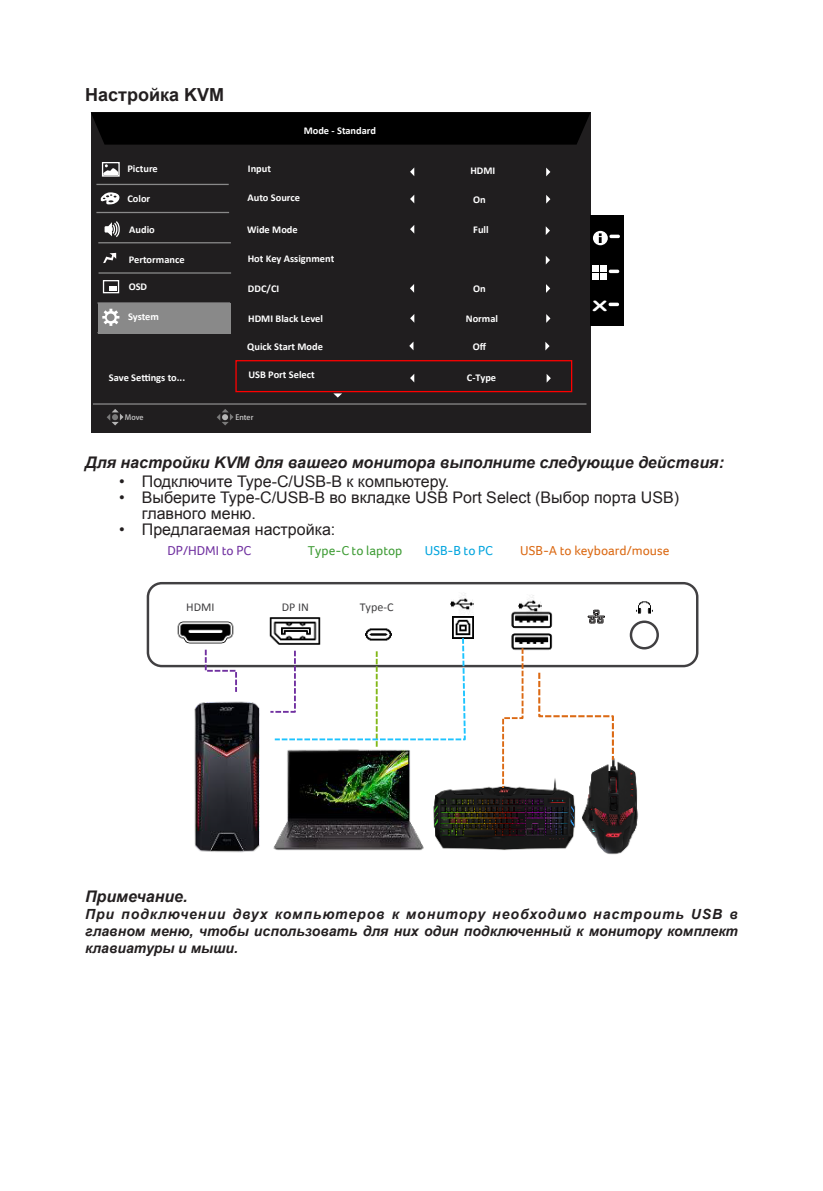
<style>
.page{position:relative;width:823px;height:1191px;background:#fff}
.page>*{position:absolute;margin:0;border:0;box-sizing:border-box;transform-origin:0 0}
.Heading1{font:700 18px "Arial";color:#231f20}
.t1{font:16px/16px "Arial";color:#231f20}
.body{font:italic 700 16px "Arial";color:#231f20}
.t2{font:14.2px "Arial Rounded MT Bold";color:#fff;scale:1.72 1}
.body-2{font:italic 700 14px/16.8px "Arial";letter-spacing:.005em;color:#231f20;text-align:justify}
.t3{font:13.2px "Acer Foco";color:#db6913}
.t4{font:13.2px "Acer Foco";color:#3f9c35}
.t5{font:13.2px "Acer Foco";color:#7030a0}
.t6{font:13.2px "Acer Foco";color:#00a4de}
.t7{font:12px "Calibri";color:#414042}
.t8{font:700 10.4px "Calibri";color:#fff}
.t9{font:7.4px "JQ Zong Yi FT G Bpc EUC H";color:#cbcbcb}
</style>
<div class="page">
<div style="left:91px;top:112px;width:499px;height:321px;background:#201e1f"></div>
<svg style="left:91px;top:112px;width:499px;height:33px;background:#010101"></svg>
<hr style="left:93px;top:403px;width:493px;height:2px;background:#898989">
<svg style="left:410px;top:168px;width:4px;height:8px"></svg>
<svg style="left:546px;top:168px;width:4px;height:8px"></svg>
<hr style="left:96px;top:212px;width:133px;height:1px;background:#898989">
<div style="left:102px;top:162px;width:18px;height:15px;border:1px solid #fff"></div>
<svg style="left:103px;top:164px;width:15px;height:11px"></svg>
<svg style="left:100px;top:192px;width:20px;height:13px"></svg>
<hr style="left:96px;top:184px;width:132px;height:1px;background:#898989">
<svg style="left:410px;top:225px;width:4px;height:8px"></svg>
<svg style="left:545px;top:256px;width:4px;height:8px"></svg>
<svg style="left:545px;top:226px;width:4px;height:9px"></svg>
<svg style="left:410px;top:195px;width:4px;height:8px"></svg>
<svg style="left:546px;top:195px;width:4px;height:9px"></svg>
<svg style="left:410px;top:284px;width:4px;height:9px"></svg>
<svg style="left:546px;top:284px;width:4px;height:9px"></svg>
<svg style="left:107px;top:409px;width:16px;height:16px"></svg>
<svg style="left:217px;top:409px;width:16px;height:16px"></svg>
<div style="left:98px;top:303px;width:133px;height:31px;background:#898989"></div>
<hr style="left:97px;top:302px;width:133px;height:2px;background:#898989">
<hr style="left:97px;top:332px;width:133px;height:1px;background:#898989">
<hr style="left:98px;top:272px;width:133px;height:2px;background:#898989">
<hr style="left:98px;top:242px;width:133px;height:1px;background:#898989">
<div style="left:103px;top:280px;width:16px;height:13px;border:1px solid #fff"></div>
<svg style="left:109px;top:286px;width:7px;height:5px"></svg>
<svg style="left:102px;top:309px;width:17px;height:17px"></svg>
<svg style="left:104px;top:221px;width:16px;height:17px"></svg>
<svg style="left:103px;top:253px;width:13px;height:10px"></svg>
<div style="left:590px;top:216px;width:33px;height:110px;background:#000"></div>
<div style="left:592px;top:273px;width:6px;height:7px;background:#fff"></div>
<div style="left:600px;top:273px;width:6px;height:7px;background:#fff"></div>
<svg style="left:592px;top:266px;width:27px;height:7px"></svg>
<svg style="left:608px;top:303px;width:10px;height:3px"></svg>
<svg style="left:593px;top:231px;width:26px;height:14px"></svg>
<svg style="left:410px;top:374px;width:4px;height:8px"></svg>
<svg style="left:546px;top:374px;width:4px;height:9px"></svg>
<svg style="left:410px;top:314px;width:4px;height:9px"></svg>
<svg style="left:546px;top:314px;width:4px;height:9px"></svg>
<svg style="left:409px;top:342px;width:4px;height:8px"></svg>
<svg style="left:545px;top:342px;width:4px;height:8px"></svg>
<svg style="left:333px;top:393px;width:9px;height:4px"></svg>
<div style="left:235px;top:360px;width:337px;height:32px;border:1px solid #fe0000"></div>
<div style="left:147px;top:582px;width:551px;height:85px;border:2px solid #414042;border-radius:14px"></div>
<img style="left:450px;top:593px;width:23px;height:19px">
<img style="left:269px;top:617px;width:52px;height:19px">
<img style="left:491px;top:583px;width:80px;height:21px">
<img style="left:491px;top:604px;width:80px;height:64px">
<img style="left:365px;top:628px;width:26px;height:8px">
<img style="left:177px;top:621px;width:57px;height:23px">
<img style="left:452px;top:616px;width:21px;height:22px">
<div style="left:629px;top:620px;width:29px;height:29px;border:2px solid #414042;border-radius:50%"></div>
<img style="left:636px;top:601px;width:17px;height:20px">
<img style="left:328px;top:749px;width:88px;height:102px">
<img style="left:194px;top:701px;width:134px;height:152px">
<img style="left:416px;top:786px;width:123px;height:65px">
<img style="left:539px;top:758px;width:100px;height:97px">
<svg style="left:204px;top:649px;width:34px;height:43px"></svg>
<svg style="left:268px;top:636px;width:198px;height:111px"></svg>
<svg style="left:501px;top:646px;width:23px;height:144px"></svg>
<svg style="left:538px;top:672px;width:76px;height:90px"></svg>
<svg style="left:587px;top:609px;width:17px;height:14px"></svg>
<p class="Heading1" style="left:85px;top:82px;width:140px">Настройка KVM</p>
<p class="t8" style="left:303px;top:124px;width:74px">Mode - Standard</p>
<p class="t8" style="left:127px;top:162px;width:32px">Picture</p>
<p class="t8" style="left:470px;top:165px;width:26px">HDMI</p>
<p class="t8" style="left:127px;top:192px;width:24px">Color</p>
<p class="t8" style="left:248px;top:162px;width:25px">Input</p>
<p class="t8" style="left:247px;top:191px;width:54px">Auto Source</p>
<p class="t8" style="left:473px;top:193px;width:14px">On</p>
<p class="t8" style="left:129px;top:223px;width:27px">Audio</p>
<p class="t8" style="left:129px;top:253px;width:57px">Pertormance</p>
<p class="t8" style="left:129px;top:280px;width:20px">OSD</p>
<p class="t8" style="left:128px;top:310px;width:32px">System</p>
<p class="t8" style="left:247px;top:223px;width:52px">Wide Mode</p>
<p class="t8" style="left:247px;top:252px;width:88px">Hot Key Assignment</p>
<p class="t8" style="left:248px;top:282px;width:33px">DDC/CI</p>
<p class="t8" style="left:473px;top:223px;width:17px">Full</p>
<p class="t8" style="left:473px;top:282px;width:14px">On</p>
<p class="t8" style="left:248px;top:312px;width:76px">HDMI Black Level</p>
<p class="t8" style="left:465px;top:312px;width:34px">Normal</p>
<p class="t8" style="left:247px;top:340px;width:77px">Quick Start Mode</p>
<p class="t8" style="left:472px;top:340px;width:15px">Off</p>
<p class="t8" style="left:109px;top:370px;width:78px">Save Settings to...</p>
<p class="t8" style="left:248px;top:368px;width:68px">USB Port Select</p>
<p class="t8" style="left:466px;top:371px;width:31px">C-Type</p>
<p class="t9" style="left:125px;top:412px;width:20px">Move</p>
<p class="t9" style="left:235px;top:413px;width:19px">Enter</p>
<p class="t2" style="left:592px;top:298px;width:10px">X</p>
<p class="body" style="left:85px;top:452px;width:640px">Для настройки KVM для вашего монитора выполните следующие действия:</p>
<p class="t1" style="left:119px;top:474px;width:331px">• Подключите Type-C/USB-B к компьютеру.</p>
<p class="t1" style="left:142px;top:490px;width:538px;text-indent:-23px">• Выберите Type-C/USB-B во вкладке USB Port Select (Выбор порта USB) главного меню.</p>
<p class="t1" style="left:119px;top:522px;width:217px">• Предлагаемая настройка:</p>
<p class="t5" style="left:167px;top:543px;width:85px">DP/HDMI to PC</p>
<p class="t4" style="left:308px;top:543px;width:96px">Type-C to laptop</p>
<p class="t6" style="left:424px;top:543px;width:70px">USB-B to PC</p>
<p class="t3" style="left:520px;top:543px;width:151px">USB-A to keyboard/mouse</p>
<p class="t7" style="left:186px;top:600px;width:30px">HDMI</p>
<p class="t7" style="left:282px;top:599px;width:29px">DP IN</p>
<p class="t7" style="left:359px;top:599px;width:35px">Type-C</p>
<p class="body" style="left:85px;top:885px;width:104px">Примечание.</p>
<p class="body-2" style="left:85px;top:906px;width:654px">При подключении двух компьютеров к монитору необходимо настроить USB в главном меню, чтобы использовать для них один подключенный к монитору комплект клавиатуры и мыши.</p>
</div>
